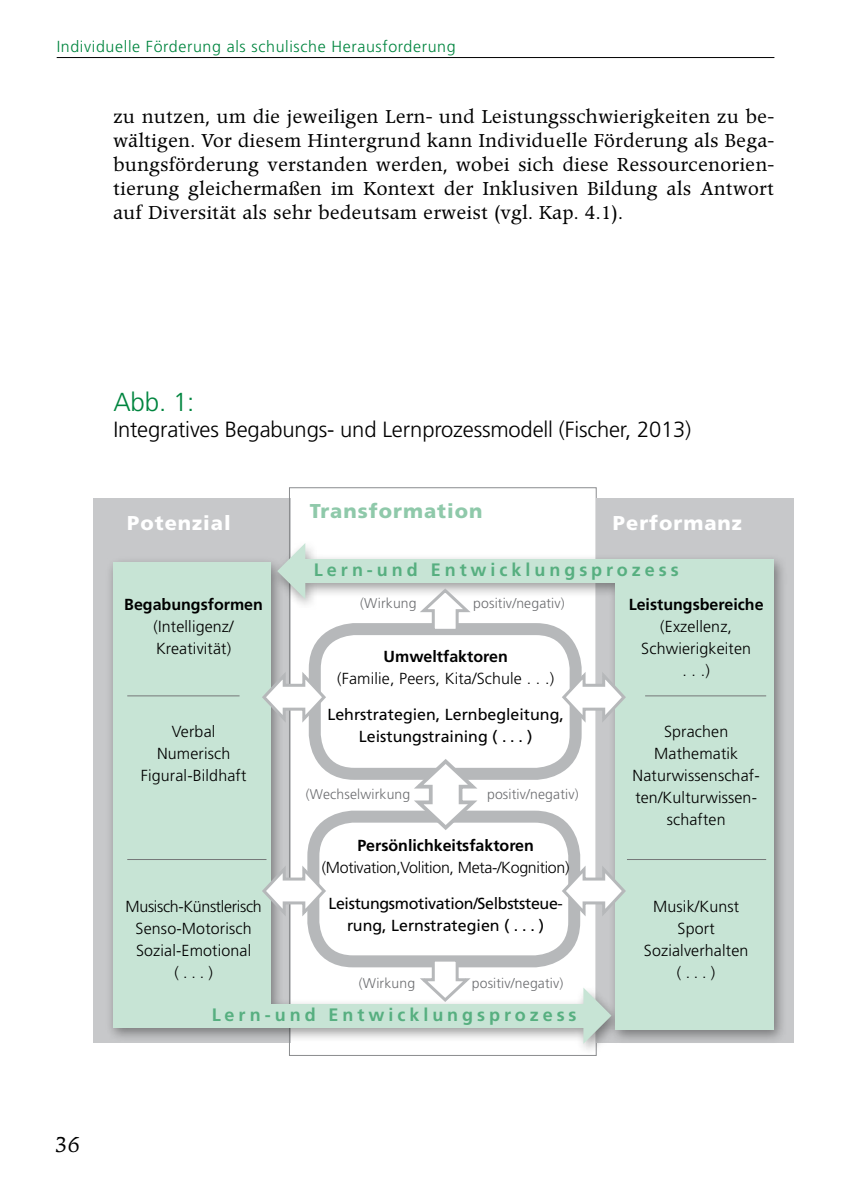
<style>
.page{position:relative;width:842px;height:1191px;background:#fff}
.page>*{position:absolute;margin:0;border:0;box-sizing:border-box;transform-origin:0 0}
.t1{font:300 26px "Frutiger";color:#00853f}
.t2{font:300 22px "Frutiger";letter-spacing:-.01em;color:#000}
.t3{font:21px "Poppl Pontifex BE";color:#000}
.t4{font:900 20px "Frutiger CE";letter-spacing:.05em;color:#fff}
.t5{font:900 20px "Frutiger CE";letter-spacing:.05em;color:#8fc9aa}
.t6{font:18.4px/24px "Poppl Pontifex BE";letter-spacing:.03em;color:#000;text-align:justify}
.t7{font:700 18px "Frutiger CE";letter-spacing:.22em;color:#57af80}
.t8{font:300 16px/22px "Frutiger";letter-spacing:.01em;color:#000;text-align:center}
.t9{font:700 16px "Frutiger CE";color:#000}
.t10{font:16px/22px "Frutiger CE";letter-spacing:-.02em;color:#000;text-align:center}
.t11{font:16px/22px "Frutiger CE";color:#000;text-align:center}
.t12{font:300 16px "Frutiger CE";letter-spacing:.04em;color:#00853f}
.t13{font:300 16px "Frutiger";letter-spacing:-.02em;color:#000}
.t14{font:300 14px "Frutiger";letter-spacing:.01em;color:#6d6e71}
</style>
<div class="page">
<div style="left:93px;top:498px;width:197px;height:544px;background:#c7c8ca"></div>
<div style="left:596px;top:498px;width:197px;height:544px;background:#c7c8ca"></div>
<hr style="left:57px;top:57px;width:717px;height:1px;background:#000">
<div style="left:105px;top:556px;width:518px;height:501px;background:#000;opacity:.4"></div>
<div style="left:113px;top:562px;width:158px;height:465px;background:#c7e4d5"></div>
<div style="left:270px;top:539px;width:517px;height:506px;background:#000;opacity:.4"></div>
<div style="left:299px;top:559px;width:475px;height:24px;background:#c7e4d5"></div>
<svg style="left:277px;top:543px;width:28px;height:56px"></svg>
<div style="left:615px;top:560px;width:159px;height:469px;background:#c7e4d5"></div>
<hr style="left:127px;top:695px;width:113px;height:1px;background:#757779">
<hr style="left:645px;top:695px;width:121px;height:1px;background:#757779">
<hr style="left:127px;top:859px;width:139px;height:1px;background:#757779">
<hr style="left:627px;top:859px;width:139px;height:1px;background:#757779">
<svg style="left:409px;top:756px;width:73px;height:76px"></svg>
<svg style="left:262px;top:861px;width:66px;height:59px"></svg>
<svg style="left:262px;top:668px;width:66px;height:58px"></svg>
<svg style="left:560px;top:861px;width:66px;height:59px"></svg>
<svg style="left:419px;top:586px;width:55px;height:47px"></svg>
<svg style="left:416px;top:957px;width:55px;height:47px"></svg>
<svg style="left:560px;top:668px;width:66px;height:58px"></svg>
<p class="t12" style="left:57px;top:37px;width:400px">Individuelle Förderung als schulische Herausforderung</p>
<p class="t6" style="left:113px;top:105px;width:662px">zu nutzen, um die jeweiligen Lern- und Leistungsschwierigkeiten zu be&shy;wältigen. Vor diesem Hintergrund kann Individuelle Förderung als Bega&shy;bungsförderung verstanden werden, wobei sich diese Ressourcenorien&shy;tierung gleichermaßen im Kontext der Inklusiven Bildung als Antwort auf Diversität als sehr bedeutsam erweist (vgl. Kap. 4.1).</p>
<h1 class="t1" style="left:113px;top:387px;width:83px">Abb. 1:</h1>
<p class="t2" style="left:113px;top:417px;width:579px">Integratives Begabungs- und Lernprozessmodell (Fischer, 2013)</p>
<p class="t4" style="left:127px;top:511px;width:105px">Potenzial</p>
<p class="t9" style="left:124px;top:594px;width:140px">Begabungsformen</p>
<p class="t8" style="left:154px;top:615px;width:82px;text-align:left">(Intelligenz/<br>Kreativität)</p>
<p class="t8" style="left:141px;top:721px;width:107px">Verbal<br>Numerisch<br>Figural-Bildhaft</p>
<p class="t5" style="left:310px;top:499px;width:174px">Transformation</p>
<p class="t4" style="left:613px;top:511px;width:130px">Performanz</p>
<p class="t7" style="left:314px;top:559px;width:366px">Lern-und Entwicklungsprozess</p>
<p class="t14" style="left:360px;top:595px;width:58px">(Wirkung</p>
<p class="t14" style="left:473px;top:595px;width:93px">positiv/negativ)</p>
<p class="t9" style="left:384px;top:647px;width:126px">Umweltfaktoren</p>
<p class="t8" style="left:337px;top:668px;width:219px">(Familie, Peers, Kita/Schule . . .)</p>
<p class="t11" style="left:327px;top:703px;width:238px">Lehrstrategien, Lernbegleitung,<br>Leistungstraining ( . . . )</p>
<p class="t14" style="left:306px;top:786px;width:106px">(Wechselwirkung</p>
<p class="t14" style="left:487px;top:786px;width:93px">positiv/negativ)</p>
<p class="t9" style="left:629px;top:594px;width:136px">Leistungsbereiche</p>
<p class="t8" style="left:641px;top:615px;width:111px">(Exzellenz,<br>Schwierigkeiten . . .)</p>
<p class="t8" style="left:633px;top:721px;width:129px">Sprachen<br>Mathematik<br>Naturwissenschaf&shy;ten/Kulturwissen&shy;schaften</p>
<p class="t9" style="left:357px;top:836px;width:178px">Persönlichkeitsfaktoren</p>
<p class="t13" style="left:322px;top:859px;width:249px">(Motivation,Volition, Meta-/Kognition)</p>
<p class="t10" style="left:328px;top:892px;width:236px">Leistungsmotivation/Selbststeue&shy;rung, Lernstrategien ( . . . )</p>
<p class="t8" style="left:126px;top:895px;width:138px">Musisch-Künstlerisch<br>Senso-Motorisch<br>Sozial-Emotional<br>( . . . )</p>
<p class="t8" style="left:644px;top:895px;width:106px">Musik/Kunst<br>Sport<br>Sozialverhalten ( . . . )</p>
<p class="t14" style="left:359px;top:975px;width:58px">(Wirkung</p>
<p class="t14" style="left:472px;top:975px;width:93px">positiv/negativ)</p>
<p class="t3" style="left:55px;top:1132px;width:26px">36</p>
<p class="t7" style="left:212px;top:1004px;width:366px">Lern-und Entwicklungsprozess</p>
</div>
